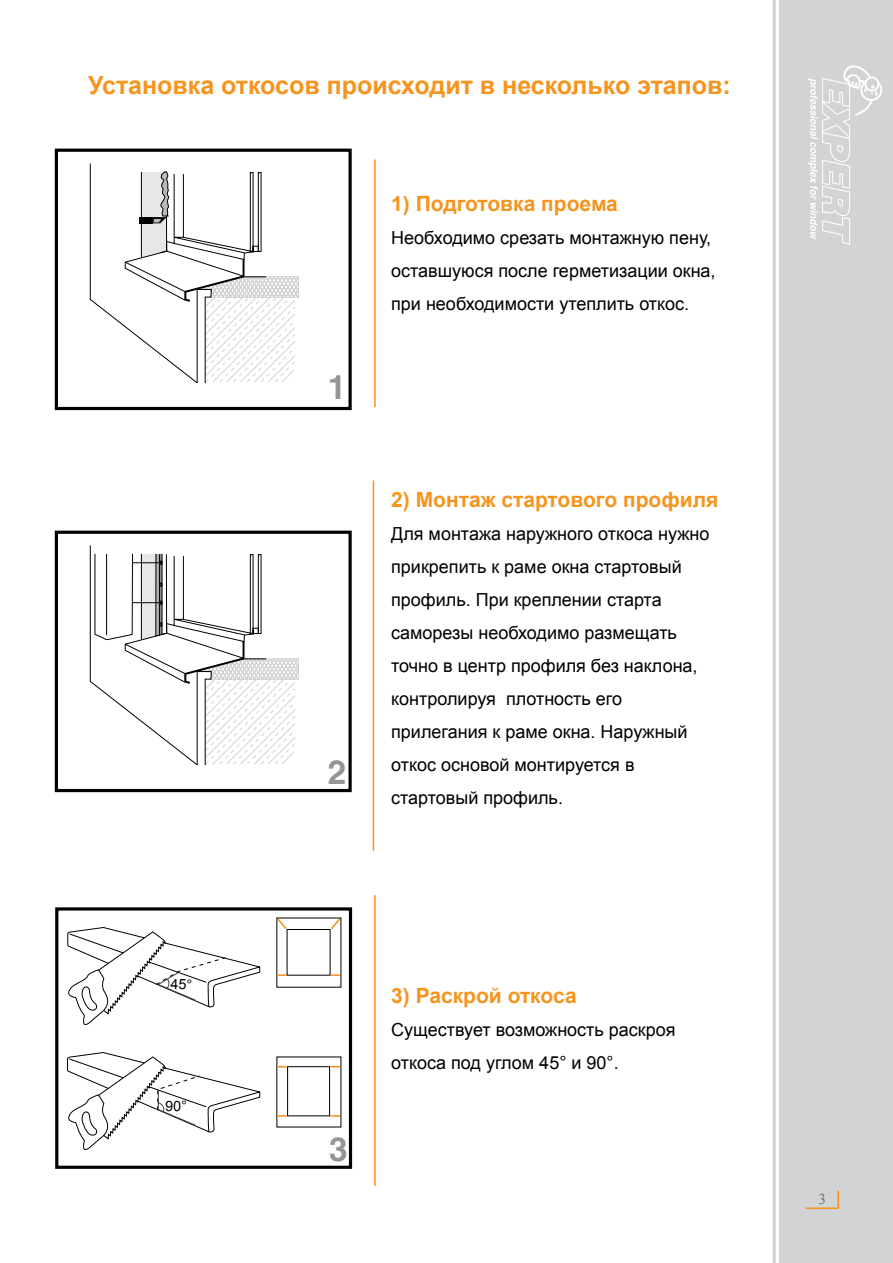
<style>
.page{position:relative;width:893px;height:1263px;background:#fff}
.page>*{position:absolute;margin:0;border:0;box-sizing:border-box;transform-origin:0 0}
.t1{font:700 33.15px "Helios";color:#939598}
.t2{font:700 25.05px "Arial";color:#f7941e}
.t3{font:700 21px "Arial";color:#f7941e}
.t4{font:18px/33px "Arial";color:#000}
.t5{font:15px "Times New Roman";color:#6d6e71}
</style>
<div class="page">
<div style="left:779px;top:0;width:114px;height:1263px;background:#d1d3d4"></div>
<div style="left:55px;top:149px;width:297px;height:261px;border:3px solid #000"></div>
<svg style="left:89px;top:163px;width:210px;height:221px"></svg>
<div style="left:55px;top:531px;width:297px;height:261px;border:3px solid #000"></div>
<svg style="left:89px;top:545px;width:210px;height:221px"></svg>
<div style="left:55px;top:907px;width:297px;height:262px;border:3px solid #000"></div>
<div style="left:287px;top:1066px;width:43px;height:50px;border:1px solid #000"></div>
<svg style="left:276px;top:917px;width:12px;height:14px"></svg>
<svg style="left:329px;top:917px;width:13px;height:14px"></svg>
<svg style="left:331px;top:974px;width:9px;height:2px"></svg>
<svg style="left:278px;top:974px;width:9px;height:2px"></svg>
<svg style="left:330px;top:1115px;width:10px;height:2px"></svg>
<svg style="left:278px;top:1115px;width:9px;height:2px"></svg>
<svg style="left:808px;top:65px;width:74px;height:180px"></svg>
<hr style="left:773px;top:0;width:3px;height:1263px;background:#cfd1d2">
<hr style="left:374px;top:159px;width:2px;height:248px;background:#f7941e">
<hr style="left:373px;top:480px;width:1px;height:371px;background:#f7941e">
<hr style="left:374px;top:895px;width:2px;height:291px;background:#f7941e">
<svg style="left:837px;top:1190px;width:2px;height:19px"></svg>
<hr style="left:806px;top:1207px;width:32px;height:2px;background:#f7941e">
<svg style="left:67px;top:927px;width:194px;height:98px"></svg>
<svg style="left:67px;top:1052px;width:194px;height:99px"></svg>
<h2 class="t2" style="left:88px;top:68px;width:644px">Установка откосов происходит в несколько этапов:</h2>
<h1 class="t1" style="left:328px;top:367px;width:20px">1</h1>
<h1 class="t1" style="left:328px;top:753px;width:20px">2</h1>
<p class="t3" style="left:391px;top:190px;width:228px">1) Подготовка проема</p>
<p class="t4" style="left:391px;top:222px;width:326px">Необходимо срезать монтажную пену, оставшуюся после герметизации окна, при необходимости утеплить откос.</p>
<p class="t3" style="left:391px;top:486px;width:329px">2) Монтаж стартового профиля</p>
<p class="t4" style="left:391px;top:518px;width:320px">Для монтажа наружного откоса нужно прикрепить к раме окна стартовый профиль. При креплении старта саморезы необходимо размещать точно в центр профиля без наклона, контролируя плотность его прилегания к раме окна. Наружный откос основой монтируется в стартовый профиль.</p>
<h1 class="t1" style="left:329px;top:1130px;width:20px">3</h1>
<p class="t3" style="left:391px;top:981px;width:187px">3) Раскрой откоса</p>
<p class="t4" style="left:391px;top:1013px;width:286px">Существует возможность раскроя откоса под углом 45° и 90°.</p>
<p class="t5" style="left:818px;top:1189px;width:9px">3</p>
</div>
